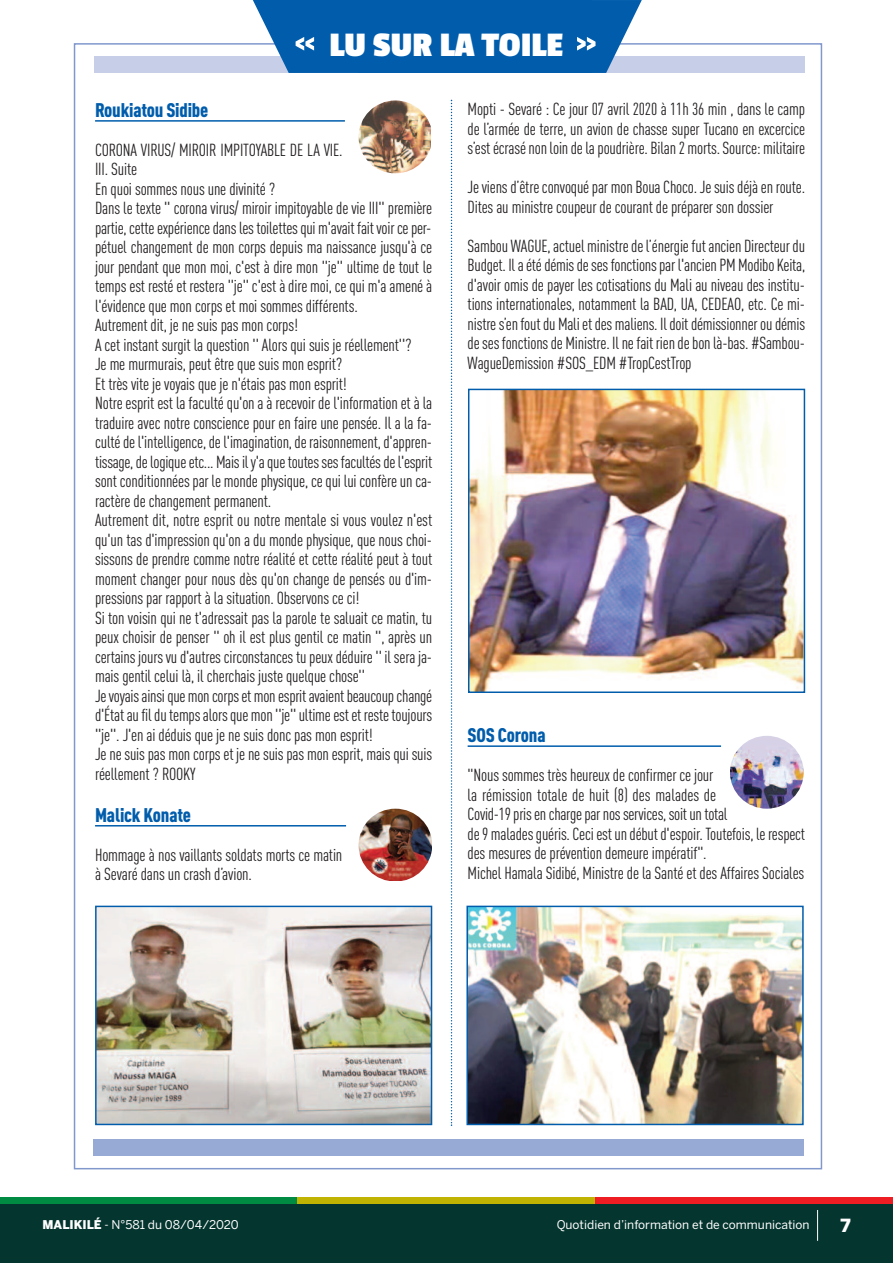
<style>
.page{position:relative;width:893px;height:1263px;background:#fff}
.page>*{position:absolute;margin:0;border:0;box-sizing:border-box;transform-origin:0 0}
.t1{font:700 36px "Passion One";color:#fff}
.t2{font:900 condensed 19.5px "DIN Pro";letter-spacing:-.01em;color:#015dac}
.t3{font:900 18px "Benton Sans";color:#fff}
.t4{font:condensed 17.25px/19.5px "DIN Pro";letter-spacing:-.01em;color:#231f20}
.t5{font:12px "Benton Sans";color:#fff}
.s1{font-weight:900}
</style>
<div class="page">
<div style="left:0;top:1203px;width:893px;height:60px;background:#05352f"></div>
<div style="left:0;top:1197px;width:298px;height:6px;background:#008b43"></div>
<div style="left:298px;top:1197px;width:297px;height:6px;background:#c0b301"></div>
<div style="left:595px;top:1197px;width:297px;height:6px;background:#ee1d23"></div>
<hr style="left:817px;top:1210px;width:1px;height:31px;background:#fff">
<div style="left:93px;top:1139px;width:711px;height:16px;background:#97aad6"></div>
<div style="left:95px;top:57px;width:710px;height:16px;background:#c7cfe8"></div>
<hr style="left:95px;top:120px;width:250px;height:2px;background:#015dac">
<hr style="left:95px;top:825px;width:251px;height:1px;background:#015dac">
<hr style="left:468px;top:745px;width:253px;height:2px;background:#015dac">
<svg style="left:451px;top:100px;width:1px;height:1026px"></svg>
<svg style="left:253px;top:0;width:389px;height:73px"></svg>
<img style="left:359px;top:100px;width:72px;height:73px;border-radius:50%">
<svg style="left:359px;top:809px;width:73px;height:72px"></svg>
<img style="left:359px;top:809px;width:72px;height:71px;border-radius:50%">
<img style="left:730px;top:736px;width:74px;height:73px;border-radius:50%">
<img style="left:98px;top:909px;width:331px;height:213px">
<div style="left:95px;top:906px;width:337px;height:219px;border:2px solid #015dac"></div>
<img style="left:471px;top:392px;width:331px;height:298px">
<div style="left:468px;top:389px;width:337px;height:304px;border:2px solid #015dac"></div>
<img style="left:469px;top:909px;width:332px;height:213px">
<div style="left:466px;top:906px;width:338px;height:219px;border:2px solid #015dac"></div>
<h1 class="t1" style="left:329px;top:26px;width:235px">LU SUR LA TOILE</h1>
<p class="t2" style="left:95px;top:103px;width:115px">Roukiatou Sidibe</p>
<p class="t4" style="left:95px;top:142px;width:339px">CORONA VIRUS/ MIROIR IMPITOYABLE DE LA VIE.<br>III. Suite<br>En quoi sommes nous une divinité ?<br>Dans le texte '' corona virus/ miroir impitoyable de vie III'' première partie,cetteexpériencedanslestoilettesquim'avait faitvoirceper&shy;pétuel changement de mon corps depuis ma naissance jusqu'à ce jour pendant que mon moi, c'est à dire mon ''je'' ultime de tout le temps est resté et restera ''je'' c'est à dire moi, ce qui m'a amené à l'évidence que mon corps et moi sommes différents.<br>Autrement dit, je ne suis pas mon corps!<br>A cet instant surgit la question '' Alors qui suis je réellement''?<br>Je me murmurais, peut être que suis mon esprit?<br>Et très vite je voyais que je n'étais pas mon esprit!<br>Notre esprit est la faculté qu'on a à recevoir de l'information et à la traduire avec notre conscience pour en faire une pensée. Il a la fa&shy;cultédel'intelligence,del'imagination,deraisonnement,d'appren&shy;tissage,delogiqueetc...Maisily'aquetoutessesfacultésdel'esprit sont conditionnées par le monde physique, ce qui lui confère un ca&shy;ractère de changement permanent.<br>Autrement dit, notre esprit ou notre mentale si vous voulez n'est qu'un tas d'impression qu'on a du monde physique, que nous choi&shy;sissons de prendre comme notre réalité et cette réalité peut à tout moment changer pour nous dès qu'on change de pensés ou d'im&shy;pressions par rapport à la situation. Observons ce ci!<br>Si ton voisin qui ne t'adressait pas la parole te saluait ce matin, tu peux choisir de penser '' oh il est plus gentil ce matin '', après un certains jours vu d'autres circonstances tu peux déduire '' il sera ja&shy;mais gentil celui là, il cherchais juste quelque chose'' Jevoyaisainsiquemoncorpsetmonespritavaientbeaucoupchangé d'Étataufildutempsalorsquemon''je''ultimeestet restetoujours ''je''. J'en ai déduis que je ne suis donc pas mon esprit!<br>Je ne suis pas mon corps et je ne suis pas mon esprit, mais qui suis réellement ? ROOKY</p>
<p class="t2" style="left:95px;top:808px;width:97px">Malick Konate</p>
<p class="t4" style="left:95px;top:846px;width:249px">Hommage à nos vaillants soldats morts ce matin à Sevaré dans un crash d’avion.</p>
<p class="t4" style="left:468px;top:101px;width:339px;text-align:justify">Mopti - Sevaré : Ce jour 07 avril 2020 à 11h 36 min , dans le camp de l’armée de terre, un avion de chasse super Tucano en excercice s’estécrasénonloindelapoudrière. Bilan2 morts.Source: militaire</p>
<p class="t4" style="left:468px;top:179px;width:339px">Je viens d’être convoqué par mon Boua Choco. Je suis déjà en route.<br>Dites au ministre coupeur de courant de préparer son dossier</p>
<p class="t4" style="left:468px;top:237px;width:339px;text-align:justify">Sambou WAGUE, actuel ministre de l’énergie fut ancien Directeur du Budget. Ilaétédémisdesesfonctionspar l'ancien PM Modibo Keita, d'avoir omis de payer les cotisations du Mali au niveau des institu&shy;tions internationales, notamment la BAD, UA, CEDEAO, etc. Ce mi&shy;nistres’enfoutdu Malietdesmaliens. Ildoitdémissionneroudémis desesfonctionsde Ministre. Ilnefait riendebonlà-bas. #Sambou-WagueDemission #SOS_EDM #TropCestTrop</p>
<p class="t2" style="left:468px;top:728px;width:80px">SOS Corona</p>
<p class="t4" style="left:468px;top:767px;width:339px">"Nous sommes très heureux de confirmer ce jour<br>la rémission totale de huit (8) des malades de Covid-19prisenchargeparnosservices,soituntotal<br>de9 maladesguéris.Ceciestundébutd'espoir.Toutefois, lerespect des mesures de prévention demeure impératif".<br>Michel Hamala Sidibé, Ministre de la Santé et des Affaires Sociales</p>
<p class="t5" style="left:43px;top:1218px;width:198px"><span class="s1">MALIKILÉ</span> - N°581 du 08/04/2020</p>
<p class="t5" style="left:557px;top:1218px;width:254px">Quotidien d’information et de communication</p>
<p class="t3" style="left:841px;top:1215px;width:11px">7</p>
</div>
